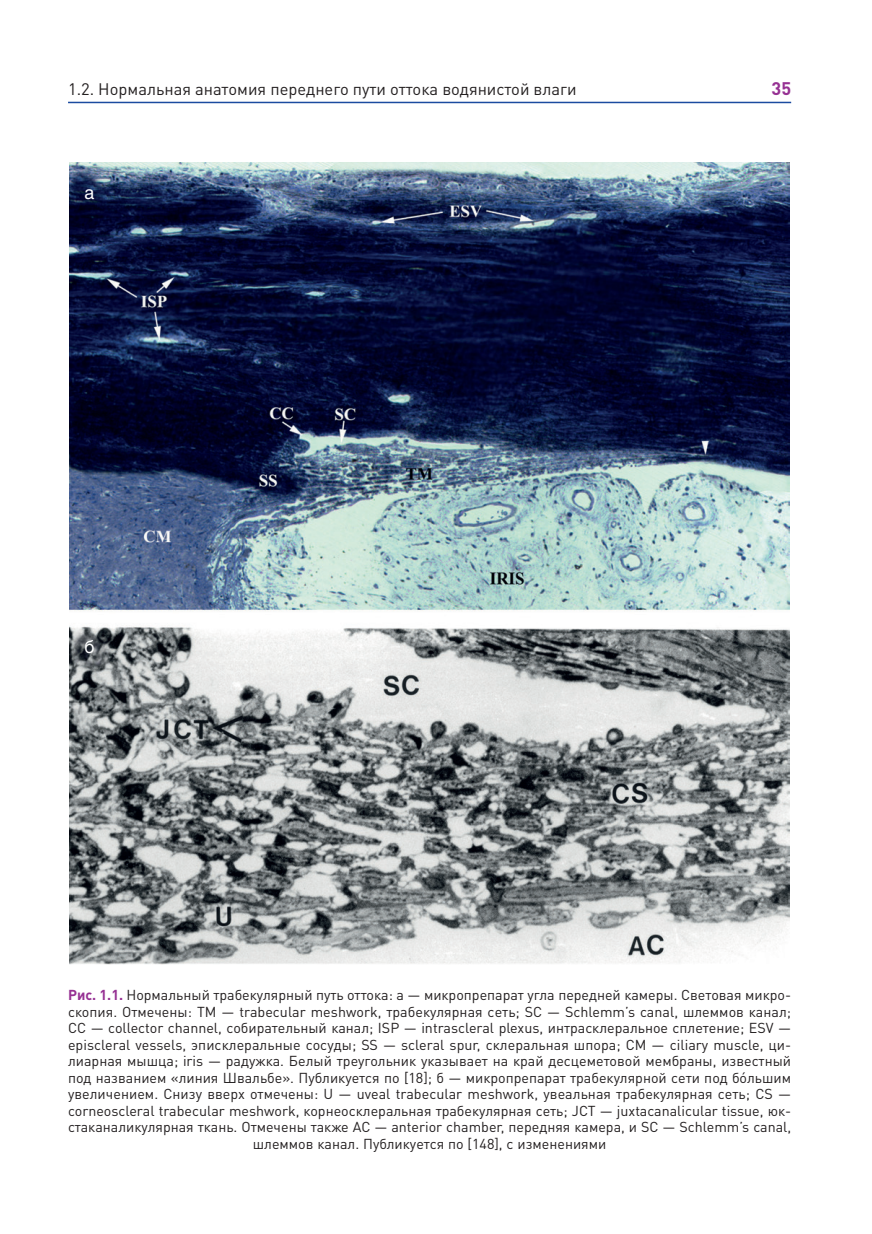
<style>
.page{position:relative;width:872px;height:1234px;background:#fff}
.page>*{position:absolute;margin:0;border:0;box-sizing:border-box;transform-origin:0 0}
.t1{font:700 18px "DIN Pro";color:#963193}
.t2{font:18px "Helios";color:#fff}
.t3{font:16.5px "DIN Pro";color:#231f20}
.t4{font:14.25px/16.5px "DIN Pro";color:#231f20;text-align:center}
.s1{font-weight:700;color:#963193}
</style>
<div class="page">
<hr style="left:68px;top:102px;width:723px;height:1px;background:#1b4ba0">
<img style="left:70px;top:163px;width:719px;height:801px">
<p class="t3" style="left:68px;top:83px;width:510px">1.2. Нормальная анатомия переднего пути оттока водянистой влаги</p>
<p class="t1" style="left:771px;top:82px;width:21px">35</p>
<p class="t2" style="left:84px;top:182px;width:12px">а</p>
<p class="t2" style="left:84px;top:636px;width:12px">б</p>
<p class="t4" style="left:68px;top:988px;width:724px"><span class="s1">Рис. 1.1.</span> Нормальный трабекулярный путь оттока: а — микропрепарат угла передней камеры. Световая микро&shy;скопия. Отмечены: TM — trabecular meshwork, трабекулярная сеть; SC — Schlemm’s canal, шлеммов канал; CC — collector channel, собирательный канал; ISP — intrascleral plexus, интрасклеральное сплетение; ESV — episcleral vessels, эписклеральные сосуды; SS — scleral spur, склеральная шпора; CM — ciliary muscle, ци&shy;лиарная мышца; iris — радужка. Белый треугольник указывает на край десцеметовой мембраны, известный под названием «линия Швальбе». Публикуется по [18]; б — микропрепарат трабекулярной сети под бóльшим увеличением. Снизу вверх отмечены: U — uveal trabecular meshwork, увеальная трабекулярная сеть; CS — corneoscleral trabecular meshwork, корнеосклеральная трабекулярная сеть; JCT — juxtacanalicular tissue, юк&shy;стаканаликулярная ткань. Отмечены также AC — anterior chamber, передняя камера, и SC — Schlemm’s canal, шлеммов канал. Публикуется по [148], с изменениями</p>
</div>
